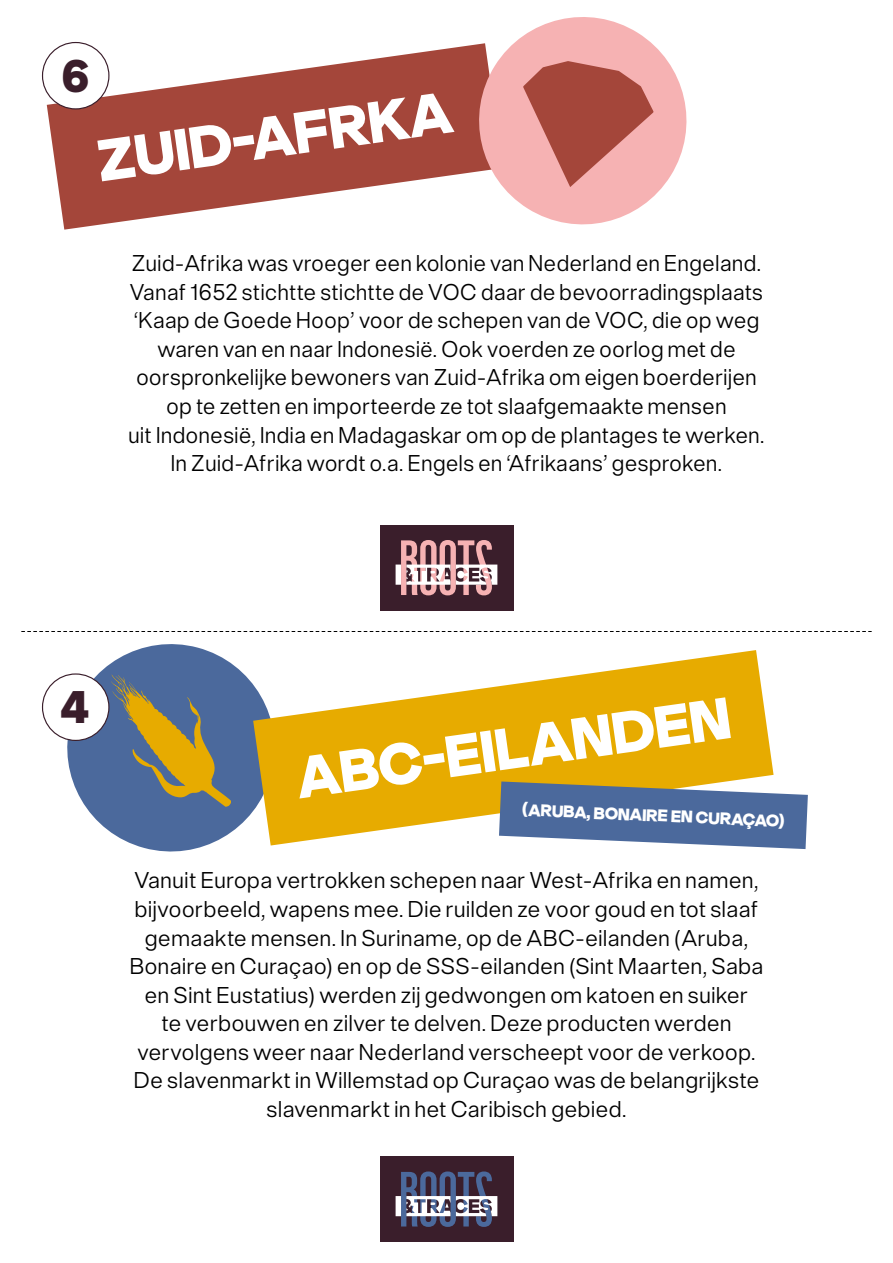
<style>
.page{position:relative;width:893px;height:1263px;background:#fff}
.page>*{position:absolute;margin:0;border:0;box-sizing:border-box;transform-origin:0 0}
.t1{font:62.85px "neue Singular D Black";color:#fff}
.t2{font:49.05px "neue Singular D Black";color:#3a1e2b}
.t3{font:24.6px/28.5px "neue Singular D Light";color:#000;text-align:center}
.t4{font:18px "neue Singular D Black";color:#fff}
</style>
<div class="page">
<div style="left:380px;top:525px;width:133px;height:85px;background:#3a1e2b"></div>
<svg style="left:396px;top:540px;width:101px;height:55px"></svg>
<svg style="left:22px;top:631px;width:849px;height:1px"></svg>
<svg style="left:47px;top:43px;width:417px;height:187px;fill:#a4463a"></svg>
<svg style="left:464px;top:17px;width:223px;height:208px;fill:#f6b2b3"></svg>
<svg style="left:523px;top:61px;width:130px;height:126px;background:#c6736d"></svg>
<div style="left:380px;top:1157px;width:133px;height:85px;background:#3a1e2b"></div>
<svg style="left:396px;top:1171px;width:101px;height:56px"></svg>
<svg style="left:56px;top:644px;width:218px;height:208px;fill:#4b699c"></svg>
<svg style="left:111px;top:674px;width:120px;height:133px;background:#787c6e"></svg>
<svg style="left:253px;top:650px;width:521px;height:195px;fill:#e7ab00"></svg>
<svg style="left:499px;top:781px;width:309px;height:68px;background:#6f84a4"></svg>
<div style="left:43px;top:43px;width:66px;height:66px;background:#fff;border-radius:50%"></div>
<div style="left:42px;top:42px;width:67px;height:67px;border:1px solid #3a1e2b;border-radius:50%"></div>
<div style="left:43px;top:674px;width:66px;height:66px;background:#fff;border-radius:50%"></div>
<div style="left:42px;top:673px;width:67px;height:68px;border:1px solid #3a1e2b;border-radius:50%"></div>
<h2 class="t2" style="left:62px;top:44px;width:28px">6</h2>
<h1 class="t1" style="left:92px;top:122px;width:359px;rotate:-8deg">ZUID-AFRKA</h1>
<p class="t3" style="left:128px;top:249px;width:638px">Zuid-Afrika was vroeger een kolonie van Nederland en Engeland.<br>Vanaf 1652 stichtte stichtte de VOC daar de bevoorradingsplaats ‘Kaap de Goede Hoop’ voor de schepen van de VOC, die op weg waren van en naar Indonesië. Ook voerden ze oorlog met de oorspronkelijke bewoners van Zuid-Afrika om eigen boerderijen op te zetten en importeerde ze tot slaafgemaakte mensen<br>uit Indonesië, India en Madagaskar om op de plantages te werken.<br>In Zuid-Afrika wordt o.a. Engels en ‘Afrikaans’ gesproken.</p>
<h2 class="t2" style="left:60px;top:676px;width:30px">4</h2>
<h1 class="t1" style="left:291px;top:738px;width:439px;rotate:-8deg">ABC-EILANDEN</h1>
<p class="t4" style="left:522px;top:799px;width:264px;rotate:2deg">(ARUBA, BONAIRE EN CURAÇAO)</p>
<p class="t3" style="left:129px;top:866px;width:636px">Vanuit Europa vertrokken schepen naar West-Afrika en namen, bijvoorbeeld, wapens mee. Die ruilden ze voor goud en tot slaaf gemaakte mensen. In Suriname, op de ABC-eilanden (Aruba, Bonaire en Curaçao) en op de SSS-eilanden (Sint Maarten, Saba en Sint Eustatius) werden zij gedwongen om katoen en suiker<br>te verbouwen en zilver te delven. Deze producten werden vervolgens weer naar Nederland verscheept voor de verkoop.<br>De slavenmarkt in Willemstad op Curaçao was de belangrijkste slavenmarkt in het Caribisch gebied.</p>
</div>
